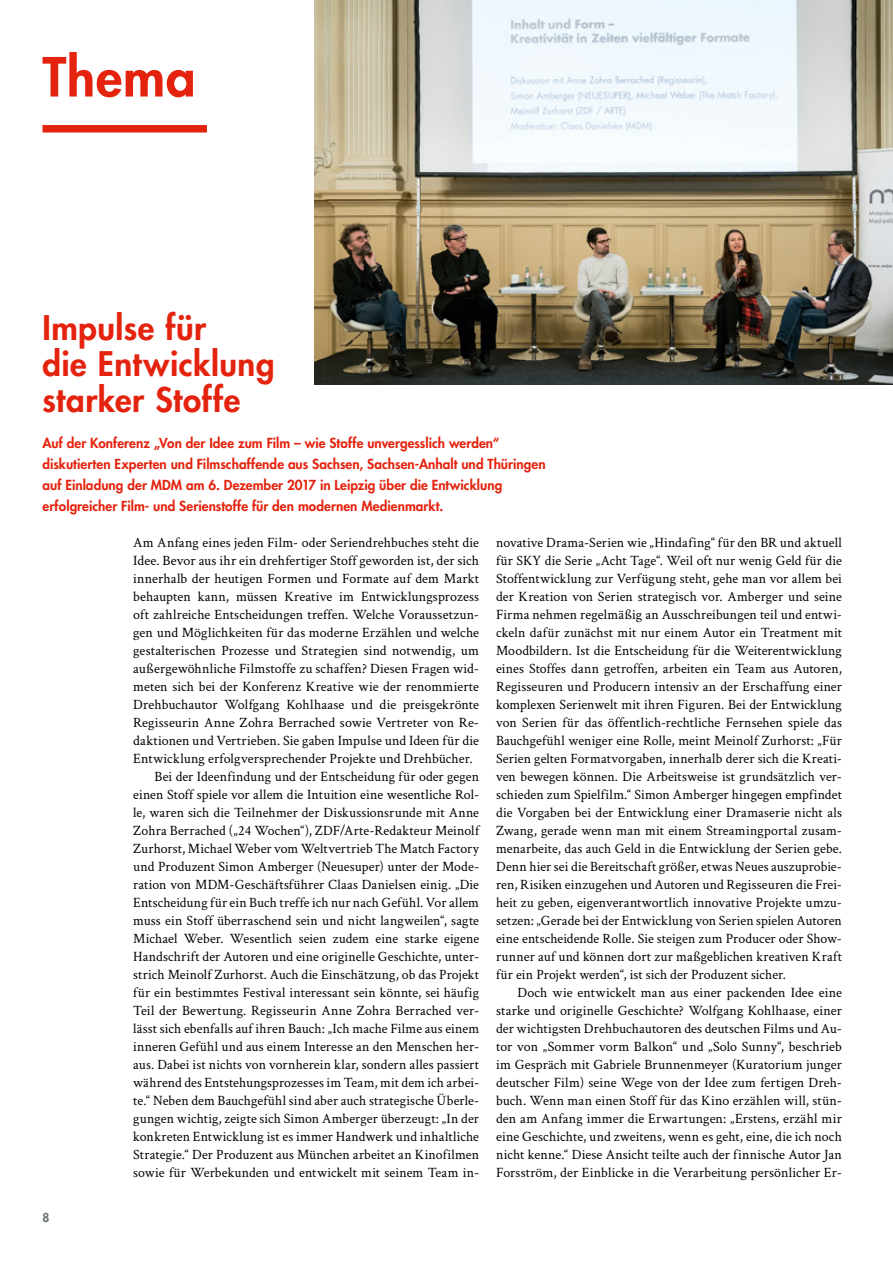
<style>
.page{position:relative;width:893px;height:1263px;background:#fff}
.page>*{position:absolute;margin:0;border:0;box-sizing:border-box;transform-origin:0 0}
.t1{font:800 52.5px "Futura Std";letter-spacing:.015em;color:#e4230e}
.t2{font:800 33px/36px "Futura Std";letter-spacing:.015em;color:#e4230e}
.t3{font:14.25px/18px "Crimson Text";letter-spacing:.005em;color:#000;text-align:justify}
.t4{font:800 13.5px/21px "Futura Std";letter-spacing:.005em;color:#e4230e}
.t5{font:800 12px "Futura Std";color:#677169}
</style>
<div class="page">
<div style="left:43px;top:125px;width:164px;height:8px;background:#e4230e"></div>
<img style="left:315px;top:0;width:578px;height:385px">
<h1 class="t1" style="left:43px;top:44px;width:155px">Thema</h1>
<h2 class="t2" style="left:43px;top:310px;width:234px">Impulse für<br>die Entwicklung starker Stoffe</h2>
<p class="t4" style="left:43px;top:432px;width:505px">Auf der Konferenz „Von der Idee zum Film – wie Stoffe unvergesslich werden“ diskutierten Experten und Filmschaffende aus Sachsen, Sachsen-Anhalt und Thüringen auf Einladung der MDM am 6. Dezember 2017 in Leipzig über die Entwicklung erfolgreicher Film- und Serienstoffe für den modernen Medienmarkt.</p>
<p class="t3" style="left:133px;top:532px;width:347px">Am Anfang eines jeden Film- oder Seriendrehbuches steht die</p>
<p class="t3" style="left:133px;top:550px;width:347px">Idee. Bevor aus ihr ein drehfertiger Stoff geworden ist, der sich</p>
<p class="t3" style="left:133px;top:568px;width:347px">innerhalb der heutigen Formen und Formate auf dem Markt</p>
<p class="t3" style="left:133px;top:586px;width:347px">behaupten kann, müssen Kreative im Entwicklungsprozess</p>
<p class="t3" style="left:133px;top:604px;width:347px">oft zahlreiche Entscheidungen treffen. Welche Voraussetzun-</p>
<p class="t3" style="left:133px;top:622px;width:347px">gen und Möglichkeiten für das moderne Erzählen und welche</p>
<p class="t3" style="left:133px;top:640px;width:347px">gestalterischen Prozesse und Strategien sind notwendig, um</p>
<p class="t3" style="left:133px;top:658px;width:347px">außergewöhnliche Filmstoffe zu schaffen? Diesen Fragen wid-</p>
<p class="t3" style="left:133px;top:676px;width:347px">meten sich bei der Konferenz Kreative wie der renommierte</p>
<p class="t3" style="left:133px;top:694px;width:347px">Drehbuchautor Wolfgang Kohlhaase und die preisgekrönte</p>
<p class="t3" style="left:133px;top:712px;width:347px">Regisseurin Anne Zohra Berrached sowie Vertreter von Re-</p>
<p class="t3" style="left:133px;top:730px;width:347px">daktionen und Vertrieben. Sie gaben Impulse und Ideen für die</p>
<p class="t3" style="left:133px;top:748px;width:341px">Entwicklung erfolgversprechender Projekte und Drehbücher.</p>
<p class="t3" style="left:154px;top:766px;width:326px">Bei der Ideenfindung und der Entscheidung für oder gegen</p>
<p class="t3" style="left:133px;top:784px;width:347px">einen Stoff spiele vor allem die Intuition eine wesentliche Rol-</p>
<p class="t3" style="left:133px;top:802px;width:347px">le, waren sich die Teilnehmer der Diskussionsrunde mit Anne</p>
<p class="t3" style="left:133px;top:820px;width:347px">Zohra Berrached („24 Wochen“), ZDF/Arte-Redakteur Meinolf</p>
<p class="t3" style="left:133px;top:838px;width:347px">Zurhorst, Michael Weber vom Weltvertrieb The Match Factory</p>
<p class="t3" style="left:133px;top:856px;width:347px">und Produzent Simon Amberger (Neuesuper) unter der Mode-</p>
<p class="t3" style="left:133px;top:874px;width:347px">ration von MDM-Geschäftsführer Claas Danielsen einig. „Die</p>
<p class="t3" style="left:133px;top:892px;width:347px">Entscheidung für ein Buch treffe ich nur nach Gefühl. Vor allem</p>
<p class="t3" style="left:133px;top:910px;width:347px">muss ein Stoff überraschend sein und nicht langweilen“, sagte</p>
<p class="t3" style="left:133px;top:928px;width:347px">Michael Weber. Wesentlich seien zudem eine starke eigene</p>
<p class="t3" style="left:133px;top:946px;width:347px">Handschrift der Autoren und eine originelle Geschichte, unter-</p>
<p class="t3" style="left:133px;top:964px;width:347px">strich Meinolf Zurhorst. Auch die Einschätzung, ob das Projekt</p>
<p class="t3" style="left:133px;top:982px;width:347px">für ein bestimmtes Festival interessant sein könnte, sei häufig</p>
<p class="t3" style="left:133px;top:1000px;width:347px">Teil der Bewertung. Regisseurin Anne Zohra Berrached ver-</p>
<p class="t3" style="left:133px;top:1018px;width:347px">lässt sich ebenfalls auf ihren Bauch: „Ich mache Filme aus einem</p>
<p class="t3" style="left:133px;top:1036px;width:347px">inneren Gefühl und aus einem Interesse an den Menschen her-</p>
<p class="t3" style="left:133px;top:1054px;width:347px">aus. Dabei ist nichts von vornherein klar, sondern alles passiert</p>
<p class="t3" style="left:133px;top:1072px;width:347px">während des Entstehungsprozesses im Team, mit dem ich arbei-</p>
<p class="t3" style="left:133px;top:1090px;width:347px">te.“ Neben dem Bauchgefühl sind aber auch strategische Überle-</p>
<p class="t3" style="left:133px;top:1108px;width:347px">gungen wichtig, zeigte sich Simon Amberger überzeugt: „In der</p>
<p class="t3" style="left:133px;top:1126px;width:347px">konkreten Entwicklung ist es immer Handwerk und inhaltliche</p>
<p class="t3" style="left:133px;top:1144px;width:347px">Strategie.“ Der Produzent aus München arbeitet an Kinofilmen</p>
<p class="t3" style="left:133px;top:1162px;width:347px">sowie für Werbekunden und entwickelt mit seinem Team in-</p>
<p class="t3" style="left:496px;top:532px;width:347px">novative Drama-Serien wie „Hindafing“ für den BR und aktuell für SKY die Serie „Acht Tage“. Weil oft nur wenig Geld für die Stoffentwicklung zur Verfügung steht, gehe man vor allem bei der Kreation von Serien strategisch vor. Amberger und seine Firma nehmen regelmäßig an Ausschreibungen teil und entwi&shy;ckeln dafür zunächst mit nur einem Autor ein Treatment mit Moodbildern. Ist die Entscheidung für die Weiterentwicklung eines Stoffes dann getroffen, arbeiten ein Team aus Autoren, Regisseuren und Producern intensiv an der Erschaffung einer komplexen Serienwelt mit ihren Figuren. Bei der Entwicklung von Serien für das öffentlich-rechtliche Fernsehen spiele das Bauchgefühl weniger eine Rolle, meint Meinolf Zurhorst: „Für Serien gelten Formatvorgaben, innerhalb derer sich die Kreati&shy;ven bewegen können. Die Arbeitsweise ist grundsätzlich ver&shy;schieden zum Spielfilm.“ Simon Amberger hingegen empfindet die Vorgaben bei der Entwicklung einer Dramaserie nicht als Zwang, gerade wenn man mit einem Streamingportal zusam&shy;menarbeite, das auch Geld in die Entwicklung der Serien gebe.<br>Denn hier sei die Bereitschaft größer, etwas Neues auszuprobie&shy;ren, Risiken einzugehen und Autoren und Regisseuren die Frei&shy;heit zu geben, eigenverantwortlich innovative Projekte umzu&shy;setzen: „Gerade bei der Entwicklung von Serien spielen Autoren eine entscheidende Rolle. Sie steigen zum Producer oder Show&shy;runner auf und können dort zur maßgeblichen kreativen Kraft für ein Projekt werden“, ist sich der Produzent sicher.</p>
<p class="t3" style="left:496px;top:982px;width:347px;text-indent:21px">Doch wie entwickelt man aus einer packenden Idee eine starke und originelle Geschichte? Wolfgang Kohlhaase, einer der wichtigsten Drehbuchautoren des deutschen Films und Au&shy;tor von „Sommer vorm Balkon“ und „Solo Sunny“, beschrieb im Gespräch mit Gabriele Brunnenmeyer (Kuratorium junger deutscher Film) seine Wege von der Idee zum fertigen Dreh&shy;buch. Wenn man einen Stoff für das Kino erzählen will, stün&shy;den am Anfang immer die Erwartungen: „Erstens, erzähl mir eine Geschichte, und zweitens, wenn es geht, eine, die ich noch nicht kenne.“ Diese Ansicht teilte auch der finnische Autor Jan Forsström, der Einblicke in die Verarbeitung persönlicher Er-</p>
<p class="t5" style="left:43px;top:1210px;width:8px">8</p>
</div>
